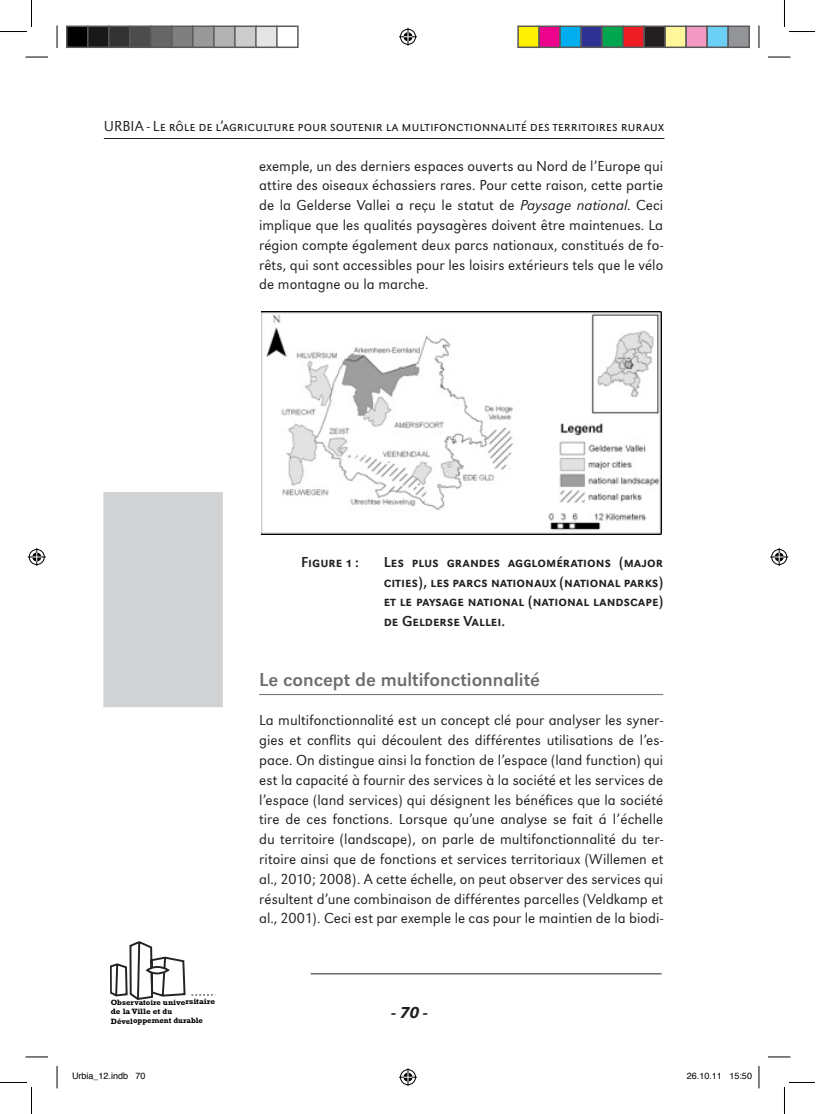
<style>
.page{position:relative;width:816px;height:1114px;background:#fff}
.page>*{position:absolute;margin:0;border:0;box-sizing:border-box;transform-origin:0 0}
.t1{font:19.5px "URW Grotesk T";letter-spacing:-.005em;color:#6c6d70}
.t2{font:italic 500 16.5px "URW Grotesk T";color:#231f20}
.t3{font:300 15px/19.8px "URW Grotesk T";letter-spacing:.005em;color:#231f20;text-align:justify}
.t4{font:15px/19.8px "URW Grotesk SCT";letter-spacing:.005em;color:#231f20;text-align:justify}
.t5{font:300 15px "URW Grotesk SCT";letter-spacing:.005em;color:#231f20}
.t6{font:9px "Helvetica";color:#000}
.t7{font:700 7.8px/9.3px "Rockwell";letter-spacing:-.005em;color:#000}
.s1{font-style:italic}
</style>
<div class="page">
<hr style="left:104px;top:138px;width:560px;height:1px;background:#231f20">
<hr style="left:310px;top:973px;width:351px;height:1px;background:#231f20">
<svg style="left:110px;top:941px;width:106px;height:59px"></svg>
<div style="left:104px;top:492px;width:119px;height:215px;background:#d1d2d4"></div>
<hr style="left:259px;top:694px;width:404px;height:1px;background:#6c6d70">
<img style="left:261px;top:311px;width:400px;height:223px">
<svg style="left:26px;top:57px;width:22px;height:1px"></svg>
<svg style="left:768px;top:57px;width:22px;height:1px"></svg>
<svg style="left:26px;top:1056px;width:22px;height:1px"></svg>
<svg style="left:768px;top:1056px;width:22px;height:1px"></svg>
<svg style="left:57px;top:26px;width:1px;height:22px"></svg>
<svg style="left:57px;top:1066px;width:1px;height:22px"></svg>
<svg style="left:758px;top:26px;width:1px;height:22px"></svg>
<svg style="left:758px;top:1066px;width:1px;height:22px"></svg>
<svg style="left:0;top:0;width:32px;height:32px"></svg>
<svg style="left:0;top:1082px;width:32px;height:31px"></svg>
<svg style="left:784px;top:0;width:30px;height:32px"></svg>
<svg style="left:784px;top:1082px;width:30px;height:31px"></svg>
<svg style="left:399px;top:28px;width:18px;height:18px"></svg>
<svg style="left:399px;top:1068px;width:18px;height:17px"></svg>
<svg style="left:28px;top:548px;width:18px;height:18px"></svg>
<svg style="left:770px;top:548px;width:18px;height:18px"></svg>
<div style="left:67px;top:26px;width:21px;height:21px;background:#000"></div>
<div style="left:66px;top:26px;width:23px;height:22px;border:2px solid #595959"></div>
<div style="left:88px;top:26px;width:21px;height:21px;background:#191919"></div>
<div style="left:87px;top:26px;width:23px;height:22px;border:2px solid #595959"></div>
<div style="left:109px;top:26px;width:21px;height:21px;background:#333"></div>
<div style="left:108px;top:26px;width:23px;height:22px;border:2px solid #595959"></div>
<div style="left:130px;top:26px;width:21px;height:21px;background:#4c4c4c"></div>
<div style="left:129px;top:26px;width:23px;height:22px;border:2px solid #595959"></div>
<div style="left:151px;top:26px;width:21px;height:21px;background:#666"></div>
<div style="left:150px;top:26px;width:23px;height:22px;border:2px solid #595959"></div>
<div style="left:172px;top:26px;width:21px;height:21px;background:#7f7f7f"></div>
<div style="left:171px;top:26px;width:23px;height:22px;border:2px solid #595959"></div>
<div style="left:193px;top:26px;width:21px;height:21px;background:#999"></div>
<div style="left:192px;top:26px;width:23px;height:22px;border:2px solid #595959"></div>
<div style="left:214px;top:26px;width:21px;height:21px;background:#b2b2b2"></div>
<div style="left:213px;top:26px;width:23px;height:22px;border:2px solid #595959"></div>
<div style="left:235px;top:26px;width:21px;height:21px;background:#ccc"></div>
<div style="left:234px;top:26px;width:23px;height:22px;border:2px solid #595959"></div>
<div style="left:256px;top:26px;width:21px;height:21px;background:#e5e5e5"></div>
<div style="left:255px;top:26px;width:23px;height:22px;border:2px solid #595959"></div>
<div style="left:276px;top:26px;width:23px;height:22px;border:2px solid #595959"></div>
<div style="left:518px;top:26px;width:21px;height:21px;background:#fff101"></div>
<div style="left:517px;top:26px;width:23px;height:22px;border:2px solid #595959"></div>
<div style="left:539px;top:26px;width:21px;height:21px;background:#ed028c"></div>
<div style="left:538px;top:26px;width:23px;height:22px;border:2px solid #595959"></div>
<div style="left:560px;top:26px;width:21px;height:21px;background:#00aeef"></div>
<div style="left:559px;top:26px;width:23px;height:22px;border:2px solid #595959"></div>
<div style="left:581px;top:26px;width:21px;height:21px;background:#2e3092"></div>
<div style="left:580px;top:26px;width:23px;height:22px;border:2px solid #595959"></div>
<div style="left:602px;top:26px;width:21px;height:21px;background:#00a54f"></div>
<div style="left:601px;top:26px;width:23px;height:22px;border:2px solid #595959"></div>
<div style="left:623px;top:26px;width:21px;height:21px;background:#ee1d23"></div>
<div style="left:622px;top:26px;width:23px;height:22px;border:2px solid #595959"></div>
<div style="left:644px;top:26px;width:21px;height:21px;background:#231f20"></div>
<div style="left:643px;top:26px;width:23px;height:22px;border:2px solid #595959"></div>
<div style="left:665px;top:26px;width:21px;height:21px;background:#fff79a"></div>
<div style="left:664px;top:26px;width:23px;height:22px;border:2px solid #595959"></div>
<div style="left:686px;top:26px;width:21px;height:21px;background:#f499c2"></div>
<div style="left:685px;top:26px;width:23px;height:22px;border:2px solid #595959"></div>
<div style="left:707px;top:26px;width:21px;height:21px;background:#6bcff6"></div>
<div style="left:706px;top:26px;width:23px;height:22px;border:2px solid #595959"></div>
<div style="left:728px;top:26px;width:21px;height:21px;background:#939598"></div>
<div style="left:727px;top:26px;width:23px;height:22px;border:2px solid #595959"></div>
<p class="t5" style="left:104px;top:117px;width:562px">URBIA - Le rôle de l’agriculture pour soutenir la multifonctionnalité des territoires ruraux</p>
<p class="t3" style="left:259px;top:155px;width:405px">exemple, un des derniers espaces ouverts au Nord de l’Europe qui attire des oiseaux échassiers rares. Pour cette raison, cette partie de la Gelderse Vallei a reçu le statut de <span class="s1">Paysage national</span>. Ceci implique que les qualités paysagères doivent être maintenues. La région compte également deux parcs nationaux, constitués de fo&shy;rêts, qui sont accessibles pour les loisirs extérieurs tels que le vélo de montagne ou la marche.</p>
<p class="t4" style="left:301px;top:551px;width:59px">Figure 1 :</p>
<p class="t4" style="left:384px;top:551px;width:281px">Les plus grandes agglomérations (major cities), les parcs nationaux (national parks) et le paysage national (national landscape) de Gelderse Vallei.</p>
<h1 class="t1" style="left:259px;top:667px;width:282px">Le concept de multifonctionnalité</h1>
<p class="t3" style="left:259px;top:710px;width:405px">La multifonctionnalité est un concept clé pour analyser les syner&shy;gies et conflits qui découlent des différentes utilisations de l’es&shy;pace. On distingue ainsi la fonction de l’espace (land function) qui est la capacité à fournir des services à la société et les services de l’espace (land services) qui désignent les bénéfices que la société tire de ces fonctions. Lorsque qu’une analyse se fait á l’échelle du territoire (landscape), on parle de multifonctionnalité du ter&shy;ritoire ainsi que de fonctions et services territoriaux (Willemen et al., 2010; 2008). A cette échelle, on peut observer des services qui résultent d’une combinaison de différentes parcelles (Veldkamp et al., 2001). Ceci est par exemple le cas pour le maintien de la biodi-</p>
<p class="t7" style="left:111px;top:997px;width:106px">Observatoire universitaire de la Ville et du<br>Développement durable</p>
<p class="t2" style="left:391px;top:1002px;width:37px">- 70 -</p>
<p class="t6" style="left:72px;top:1072px;width:75px">Urbia_12.indb 70</p>
<p class="t6" style="left:687px;top:1072px;width:67px">26.10.11 15:50</p>
</div>
